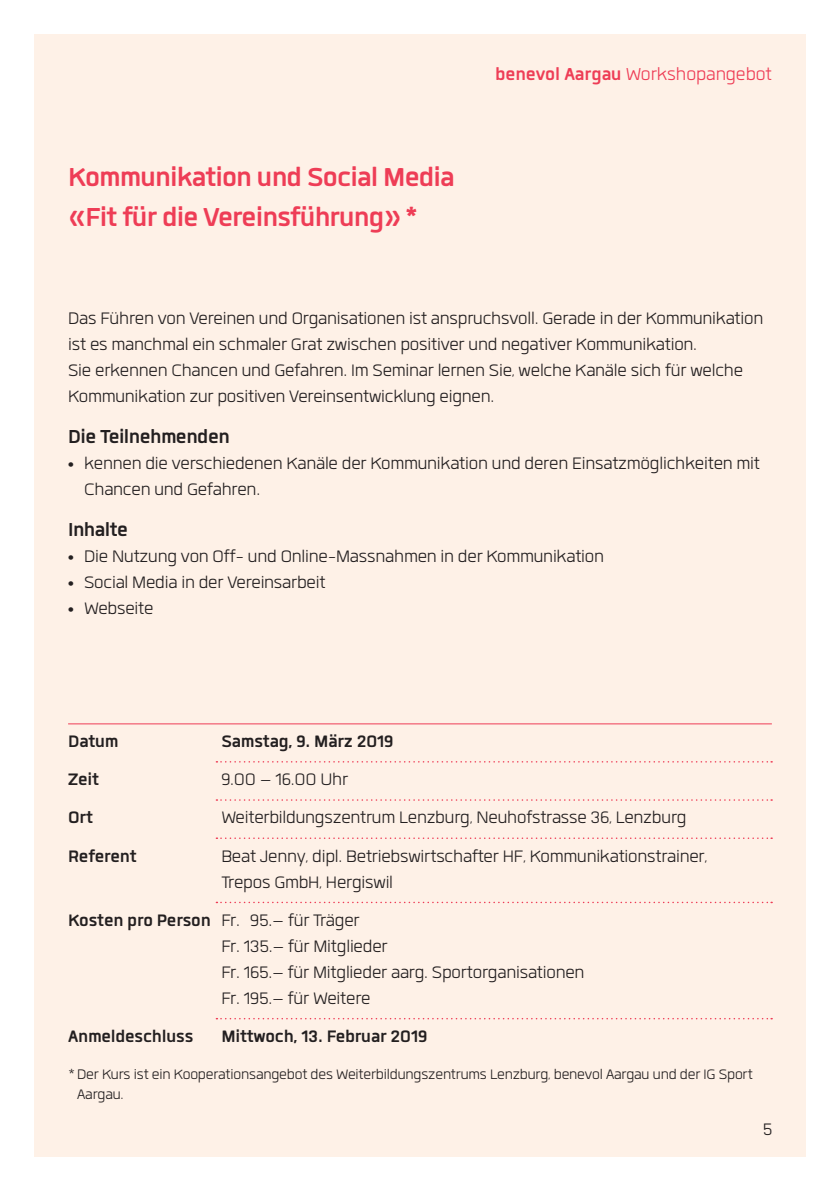
<style>
.page{position:relative;width:840px;height:1191px;background:#fff}
.page>*{position:absolute;margin:0;border:0;box-sizing:border-box;transform-origin:0 0}
.t1{font:700 36px/40px "Quan";letter-spacing:-.025em;color:#ee3d56}
.t2{font:700 26px "Quan";letter-spacing:-.02em;color:#231f20}
.t3{font:300 24px "Quan";letter-spacing:-.005em;color:#ee3d56}
.t4{font:300 23px/26px "Quan";letter-spacing:-.01em;color:#231f20}
.t5{font:700 23px "Quan";letter-spacing:-.01em;color:#231f20}
.t6{font:300 19px/20px "Quan";letter-spacing:-.01em;color:#231f20}
.s1{font-weight:700}
.s2{font-family:"Arial";font-weight:700;font-size:16px}
</style>
<div class="page">
<div style="left:34px;top:34px;width:771px;height:1123px;background:#fef1e7"></div>
<hr style="left:68px;top:723px;width:703px;height:1px;background:#ee3d56">
<svg style="left:216px;top:761px;width:555px;height:1px"></svg>
<svg style="left:216px;top:799px;width:555px;height:1px"></svg>
<svg style="left:216px;top:837px;width:555px;height:2px"></svg>
<svg style="left:216px;top:901px;width:555px;height:2px"></svg>
<svg style="left:216px;top:1018px;width:555px;height:1px"></svg>
<h1 class="t1" style="left:68px;top:156px;width:388px">Kommunikation und Social Media «Fit für die Vereinsführung»*</h1>
<p class="t3" style="left:495px;top:63px;width:278px"><span class="s1">benevol Aargau</span> Workshopangebot</p>
<p class="t4" style="left:68px;top:305px;width:696px">Das Führen von Vereinen und Organisationen ist anspruchsvoll. Gerade in der Kommunikation ist es manchmal ein schmaler Grat zwischen positiver und negativer Kommunikation.<br>Sie erkennen Chancen und Gefahren. Im Seminar lernen Sie, welche Kanäle sich für welche Kommunikation zur positiven Vereinsentwicklung eignen.</p>
<p class="t2" style="left:68px;top:424px;width:163px">Die Teilnehmenden</p>
<p class="t4" style="left:84px;top:450px;width:677px;text-indent:-16px"><span class="s2">•</span> kennen die verschiedenen Kanäle der Kommunikation und deren Einsatzmöglichkeiten mit<br>Chancen und Gefahren.</p>
<p class="t2" style="left:68px;top:517px;width:61px">Inhalte</p>
<p class="t4" style="left:68px;top:543px;width:537px"><span class="s2">•</span> Die Nutzung von Off- und Online-Massnahmen in der Kommunikation</p>
<p class="t4" style="left:68px;top:569px;width:259px"><span class="s2">•</span> Social Media in der Vereinsarbeit</p>
<p class="t4" style="left:68px;top:595px;width:87px"><span class="s2">•</span> Webseite</p>
<p class="t5" style="left:68px;top:730px;width:52px">Datum</p>
<p class="t5" style="left:221px;top:730px;width:174px">Samstag, 9. März 2019</p>
<p class="t5" style="left:68px;top:768px;width:32px">Zeit</p>
<p class="t4" style="left:221px;top:766px;width:128px">9.00 – 16.00 Uhr</p>
<p class="t5" style="left:68px;top:806px;width:27px">Ort</p>
<p class="t4" style="left:221px;top:804px;width:466px">Weiterbildungszentrum Lenzburg, Neuhofstrasse 36, Lenzburg</p>
<p class="t5" style="left:68px;top:845px;width:70px">Referent</p>
<p class="t4" style="left:221px;top:842px;width:487px">Beat Jenny, dipl. Betriebswirtschafter HF, Kommunikationstrainer,<br>Trepos GmbH, Hergiswil</p>
<p class="t4" style="left:221px;top:907px;width:364px;text-indent:-153px"><span class="s1">Kosten pro Person</span> Fr. 95.– für Träger<br>Fr. 135.– für Mitglieder<br>Fr. 165.– für Mitglieder aarg. Sportorganisationen Fr. 195.– für Weitere</p>
<p class="t5" style="left:68px;top:1025px;width:361px">Anmeldeschluss Mittwoch, 13. Februar 2019</p>
<p class="t6" style="left:77px;top:1064px;width:676px;text-indent:-9px">* Der Kurs ist ein Kooperationsangebot des Weiterbildungszentrums Lenzburg, benevol Aargau und der IG Sport<br>Aargau.</p>
<p class="t4" style="left:762px;top:1115px;width:11px">5</p>
</div>
